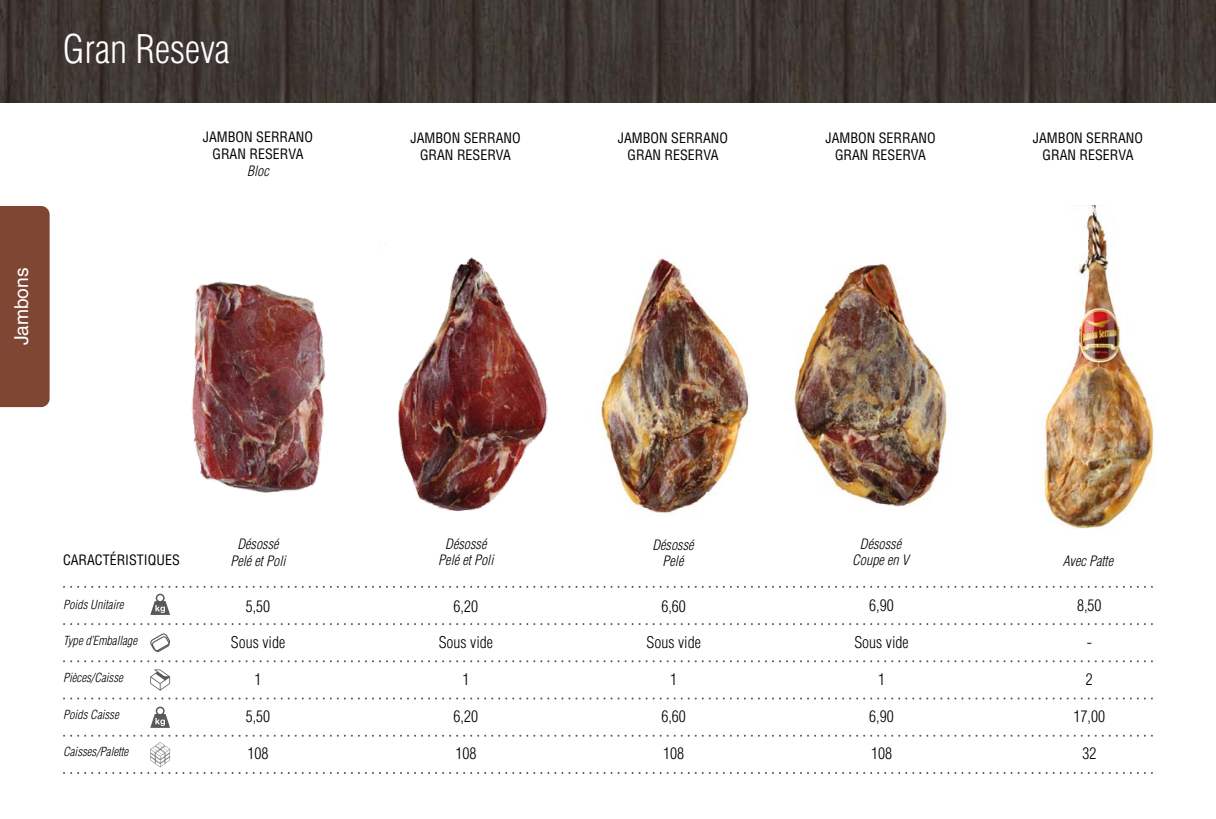
<style>
.page{position:relative;width:1216px;height:819px;background:#fff}
.page>*{position:absolute;margin:0;border:0;box-sizing:border-box;transform-origin:0 0}
.t1{font:300 condensed 38.5px "Helvetica";color:#fff}
.t2{font:19.25px "Helvetica";color:#fff}
.t3{font:300 condensed 15.75px "Helvetica";color:#000}
.t4{font:condensed 14px/16.8px "Helvetica";color:#000;text-align:center}
.t5{font:italic 300 condensed 14px/16.8px "Helvetica";color:#000;text-align:center}
.t6{font:italic 300 condensed 12.25px "Helvetica";color:#000}
</style>
<div class="page">
<img style="left:0;top:0;width:1215px;height:103px">
<div style="left:0;top:206px;width:50px;height:201px;background:#7f4634"></div>
<svg style="left:64px;top:623px;width:1075px;height:2px"></svg>
<svg style="left:64px;top:660px;width:1075px;height:2px"></svg>
<svg style="left:64px;top:697px;width:1075px;height:2px"></svg>
<svg style="left:64px;top:734px;width:1075px;height:2px"></svg>
<svg style="left:64px;top:585px;width:1075px;height:30px"></svg>
<svg style="left:150px;top:633px;width:20px;height:19px"></svg>
<svg style="left:150px;top:669px;width:20px;height:21px"></svg>
<svg style="left:64px;top:742px;width:1075px;height:32px"></svg>
<svg style="left:150px;top:706px;width:20px;height:21px"></svg>
<img style="left:794px;top:263px;width:153px;height:244px">
<img style="left:191px;top:281px;width:135px;height:212px">
<img style="left:398px;top:257px;width:150px;height:254px">
<img style="left:601px;top:258px;width:149px;height:256px">
<img style="left:1042px;top:205px;width:112px;height:324px">
<h1 class="t1" style="left:63px;top:25px;width:168px">Gran Reseva</h1>
<p class="t4" style="left:203px;top:128px;width:112px">JAMBON SERRANO<br>GRAN RESERVA</p>
<p class="t5" style="left:247px;top:162px;width:23px">Bloc</p>
<h2 class="t2" style="left:10px;top:345px;width:79px;rotate:-90deg">Jambons</h2>
<p class="t4" style="left:410px;top:129px;width:112px">JAMBON SERRANO<br>GRAN RESERVA</p>
<p class="t4" style="left:618px;top:129px;width:112px">JAMBON SERRANO<br>GRAN RESERVA</p>
<p class="t4" style="left:825px;top:129px;width:112px">JAMBON SERRANO<br>GRAN RESERVA</p>
<p class="t4" style="left:1032px;top:129px;width:112px">JAMBON SERRANO<br>GRAN RESERVA</p>
<p class="t4" style="left:63px;top:552px;width:118px">CARACTÉRISTIQUES</p>
<p class="t6" style="left:63px;top:596px;width:62px">Poids Unitaire</p>
<p class="t6" style="left:63px;top:633px;width:76px">Type d’Emballage</p>
<p class="t6" style="left:63px;top:670px;width:61px">Pièces/Caisse</p>
<p class="t6" style="left:63px;top:707px;width:57px">Poids Caisse</p>
<p class="t6" style="left:63px;top:743px;width:67px">Caisses/Palette</p>
<p class="t5" style="left:230px;top:535px;width:57px">Désossé<br>Pelé et Poli</p>
<p class="t5" style="left:438px;top:535px;width:57px">Désossé<br>Pelé et Poli</p>
<p class="t5" style="left:652px;top:536px;width:43px">Désossé<br>Pelé</p>
<p class="t5" style="left:852px;top:535px;width:58px">Désossé<br>Coupe en V</p>
<p class="t3" style="left:246px;top:596px;width:26px">5,50</p>
<p class="t3" style="left:231px;top:632px;width:56px">Sous vide</p>
<p class="t3" style="left:254px;top:669px;width:8px">1</p>
<p class="t3" style="left:246px;top:706px;width:26px">5,50</p>
<p class="t3" style="left:247px;top:743px;width:22px">108</p>
<p class="t3" style="left:453px;top:596px;width:26px">6,20</p>
<p class="t3" style="left:439px;top:632px;width:56px">Sous vide</p>
<p class="t3" style="left:462px;top:669px;width:8px">1</p>
<p class="t3" style="left:453px;top:706px;width:26px">6,20</p>
<p class="t3" style="left:455px;top:743px;width:22px">108</p>
<p class="t3" style="left:661px;top:596px;width:26px">6,60</p>
<p class="t3" style="left:646px;top:632px;width:56px">Sous vide</p>
<p class="t3" style="left:670px;top:669px;width:8px">1</p>
<p class="t3" style="left:661px;top:706px;width:26px">6,60</p>
<p class="t3" style="left:663px;top:743px;width:22px">108</p>
<p class="t3" style="left:869px;top:596px;width:26px">6,90</p>
<p class="t3" style="left:854px;top:632px;width:56px">Sous vide</p>
<p class="t3" style="left:878px;top:669px;width:8px">1</p>
<p class="t3" style="left:869px;top:706px;width:26px">6,90</p>
<p class="t3" style="left:871px;top:743px;width:22px">108</p>
<p class="t5" style="left:1062px;top:552px;width:52px">Avec Patte</p>
<p class="t3" style="left:1077px;top:596px;width:26px">8,50</p>
<p class="t3" style="left:1086px;top:632px;width:7px">-</p>
<p class="t3" style="left:1085px;top:669px;width:8px">2</p>
<p class="t3" style="left:1073px;top:706px;width:33px">17,00</p>
<p class="t3" style="left:1082px;top:743px;width:15px">32</p>
</div>
